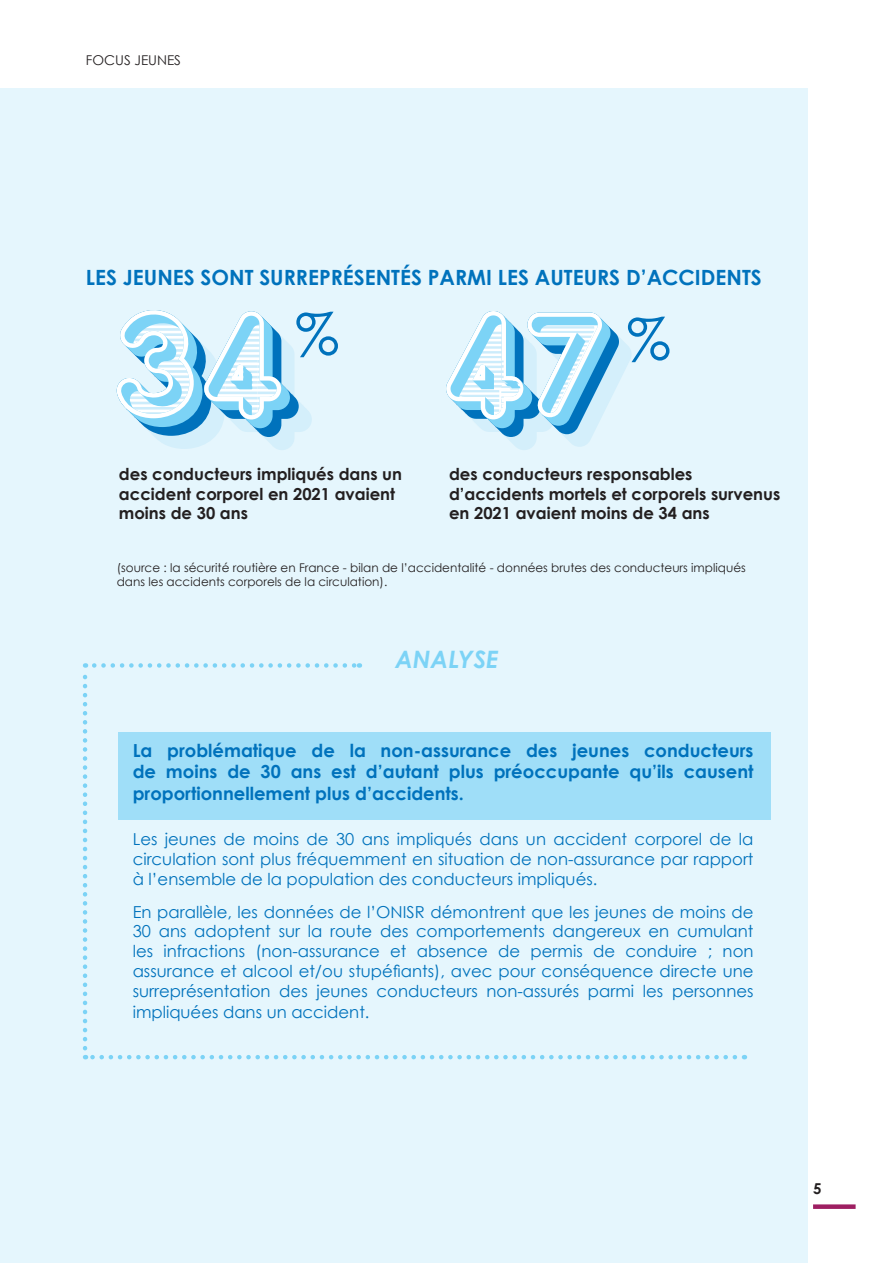
<style>
.page{position:relative;width:893px;height:1263px;background:#fff}
.page>*{position:absolute;margin:0;border:0;box-sizing:border-box;transform-origin:0 0}
.t1{font:italic 700 24px "Century Gothic";color:#7cd3f6}
.t2{font:700 21px "Century Gothic";color:#0072bc}
.t3{font:700 18px/21.6px "Century Gothic";color:#0072bc;text-align:justify}
.t4{font:16.5px/19.8px "Century Gothic";color:#0072bc;text-align:justify}
.t5{font:700 16.5px/19.8px "Century Gothic";color:#231f20}
.t6{font:700 15px "Century Gothic";color:#231f20}
.t7{font:13.5px "Century Gothic";color:#231f20}
.t8{font:12px/14.4px "Century Gothic";color:#231f20}
</style>
<div class="page">
<div style="left:813px;top:1204px;width:43px;height:5px;background:#9e1f62"></div>
<div style="left:0;top:89px;width:808px;height:1174px;background:#e5f6fd"></div>
<svg style="left:116px;top:310px;width:222px;height:140px"></svg>
<div style="left:118px;top:732px;width:653px;height:87px;background:#9fdef8"></div>
<svg style="left:85px;top:1055px;width:650px;height:4px"></svg>
<svg style="left:83px;top:663px;width:4px;height:385px"></svg>
<svg style="left:94px;top:663px;width:266px;height:5px"></svg>
<svg style="left:446px;top:311px;width:223px;height:139px"></svg>
<img style="left:501px;top:360px;width:20px;height:50px">
<p class="t7" style="left:86px;top:51px;width:97px">FOCUS JEUNES</p>
<p class="t2" style="left:86px;top:262px;width:677px">LES JEUNES SONT SURREPRÉSENTÉS PARMI LES AUTEURS D’ACCIDENTS</p>
<p class="t5" style="left:119px;top:463px;width:285px">des conducteurs impliqués dans un accident corporel en 2021 avaient moins de 30 ans</p>
<p class="t5" style="left:449px;top:463px;width:333px">des conducteurs responsables d’accidents mortels et corporels survenus en 2021 avaient moins de 34 ans</p>
<p class="t8" style="left:117px;top:560px;width:630px">(source : la sécurité routière en France - bilan de l’accidentalité - données brutes des conducteurs impliqués dans les accidents corporels de la circulation).</p>
<h1 class="t1" style="left:395px;top:641px;width:105px">ANALYSE</h1>
<p class="t3" style="left:133px;top:739px;width:622px">La problématique de la non-assurance des jeunes conducteurs de moins de 30 ans est d’autant plus préoccupante qu’ils causent proportionnellement plus d’accidents.</p>
<p class="t4" style="left:133px;top:829px;width:622px">Les jeunes de moins de 30 ans impliqués dans un accident corporel de la circulation sont plus fréquemment en situation de non-assurance par rapport à l’ensemble de la population des conducteurs impliqués.</p>
<p class="t4" style="left:133px;top:901px;width:622px">En parallèle, les données de l’ONISR démontrent que les jeunes de moins de 30 ans adoptent sur la route des comportements dangereux en cumulant les infractions (non-assurance et absence de permis de conduire ; non assurance et alcool et/ou stupéfiants), avec pour conséquence directe une surreprésentation des jeunes conducteurs non-assurés parmi les personnes</p>
<p class="t4" style="left:133px;top:1002px;width:238px">impliquées dans un accident.</p>
<p class="t6" style="left:813px;top:1177px;width:10px">5</p>
</div>
